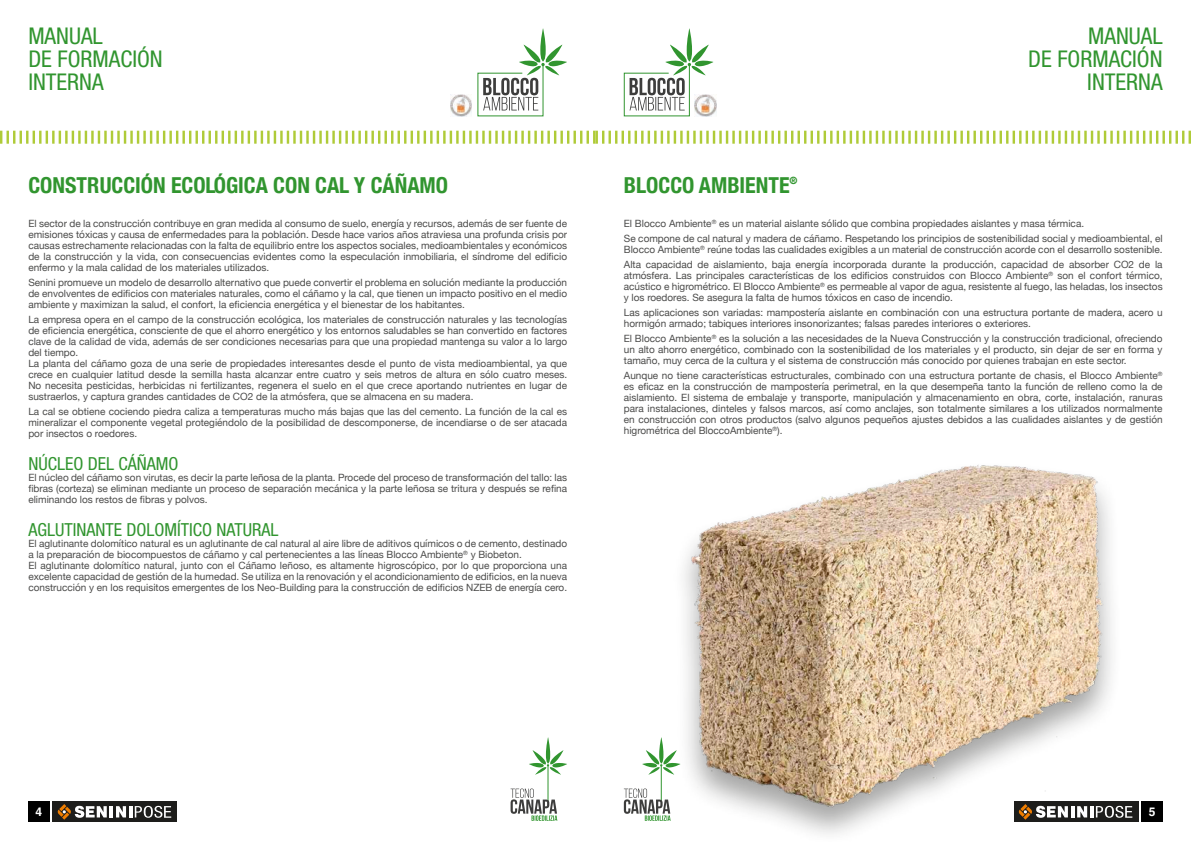
<style>
.page{position:relative;width:1191px;height:842px;background:#fff}
.page>*{position:absolute;margin:0;border:0;box-sizing:border-box;transform-origin:0 0}
.t1{font:condensed 23.1px/23.1px "Helvetica Neue LT Std";color:#31952f;text-align:right}
.t2{font:700 condensed 22px "Helvetica Neue";color:#31952f}
.t3{font:condensed 18px "Helvetica Neue LT Std";color:#31952f}
.t4{font:700 12px "Helvetica";color:#fff}
.t5{font:10px/11px "Helvetica Neue";color:#4b4b4a;text-align:justify}
</style>
<div class="page">
<img style="left:713px;top:97px;width:3px;height:17px">
<svg style="left:623px;top:28px;width:90px;height:89px"></svg>
<hr style="left:548px;top:765px;width:1px;height:37px;background:#31952f">
<svg style="left:529px;top:737px;width:38px;height:38px"></svg>
<svg style="left:510px;top:788px;width:47px;height:33px"></svg>
<img style="left:450px;top:95px;width:22px;height:21px">
<svg style="left:477px;top:28px;width:90px;height:89px"></svg>
<svg style="left:0;top:131px;width:1191px;height:13px"></svg>
<div style="left:28px;top:801px;width:22px;height:21px;background:#000"></div>
<div style="left:53px;top:801px;width:124px;height:21px;background:#1d1d1b"></div>
<svg style="left:58px;top:804px;width:113px;height:16px"></svg>
<img style="left:623px;top:464px;width:540px;height:370px">
<h1 class="t1" style="left:28px;top:24px;width:136px;text-align:left">MANUAL<br>DE FORMACIÓN<br>INTERNA</h1>
<h2 class="t2" style="left:28px;top:167px;width:421px">CONSTRUCCIÓN ECOLÓGICA CON CAL Y CÁÑAMO</h2>
<p class="t5" style="left:28px;top:218px;width:540px">El sector de la construcción contribuye en gran medida al consumo de suelo, energía y recursos, además de ser fuente de emisiones tóxicas y causa de enfermedades para la población. Desde hace varios años atraviesa una profunda crisis por causas estrechamente relacionadas con la falta de equilibrio entre los aspectos sociales, medioambientales y económicos de la construcción y la vida, con consecuencias evidentes como la especulación inmobiliaria, el síndrome del edificio enfermo y la mala calidad de los materiales utilizados.</p>
<p class="t5" style="left:28px;top:277px;width:540px">Senini promueve un modelo de desarrollo alternativo que puede convertir el problema en solución mediante la producción de envolventes de edificios con materiales naturales, como el cáñamo y la cal, que tienen un impacto positivo en el medio ambiente y maximizan la salud, el confort, la eficiencia energética y el bienestar de los habitantes.</p>
<p class="t5" style="left:28px;top:314px;width:540px;text-align:left">La empresa opera en el campo de la construcción ecológica, los materiales de construcción naturales y las tecnologías de eficiencia energética, consciente de que el ahorro energético y los entornos saludables se han convertido en factores clave de la calidad de vida, además de ser condiciones necesarias para que una propiedad mantenga su valor a lo largo del tiempo.<br>La planta del cáñamo goza de una serie de propiedades interesantes desde el punto de vista medioambiental, ya que crece en cualquier latitud desde la semilla hasta alcanzar entre cuatro y seis metros de altura en sólo cuatro meses.<br>No necesita pesticidas, herbicidas ni fertilizantes, regenera el suelo en el que crece aportando nutrientes en lugar de sustraerlos, y captura grandes cantidades de CO2 de la atmósfera, que se almacena en su madera.</p>
<p class="t5" style="left:28px;top:406px;width:540px">La cal se obtiene cociendo piedra caliza a temperaturas mucho más bajas que las del cemento. La función de la cal es mineralizar el componente vegetal protegiéndolo de la posibilidad de descomponerse, de incendiarse o de ser atacada por insectos o roedores.</p>
<h3 class="t3" style="left:28px;top:453px;width:152px">NÚCLEO DEL CÁÑAMO</h3>
<p class="t5" style="left:28px;top:472px;width:540px">El núcleo del cáñamo son virutas, es decir la parte leñosa de la planta. Procede del proceso de transformación del tallo: las fibras (corteza) se eliminan mediante un proceso de separación mecánica y la parte leñosa se tritura y después se refina eliminando los restos de fibras y polvos.</p>
<h3 class="t3" style="left:28px;top:519px;width:252px">AGLUTINANTE DOLOMÍTICO NATURAL</h3>
<p class="t5" style="left:28px;top:538px;width:540px;text-align:left">El aglutinante dolomítico natural es un aglutinante de cal natural al aire libre de aditivos químicos o de cemento, destinado a la preparación de biocompuestos de cáñamo y cal pertenecientes a las líneas Blocco Ambiente<sup>®</sup> y Biobeton.<br>El aglutinante dolomítico natural, junto con el Cáñamo leñoso, es altamente higroscópico, por lo que proporciona una excelente capacidad de gestión de la humedad. Se utiliza en la renovación y el acondicionamiento de edificios, en la nueva construcción y en los requisitos emergentes de los Neo-Building para la construcción de edificios NZEB de energía cero.</p>
<h1 class="t1" style="left:1028px;top:24px;width:136px">MANUAL<br>DE FORMACIÓN<br>INTERNA</h1>
<h2 class="t2" style="left:624px;top:167px;width:175px">BLOCCO AMBIENTE<sup>®</sup></h2>
<p class="t5" style="left:624px;top:216px;width:540px;line-height:15px">El Blocco Ambiente<sup>®</sup> es un material aislante sólido que combina propiedades aislantes y masa térmica.<br>Se compone de cal natural y madera de cáñamo. Respetando los principios de sostenibilidad social y medioambiental, el</p>
<p class="t5" style="left:624px;top:242px;width:540px;line-height:15px">Blocco Ambiente<sup>®</sup> reúne todas las cualidades exigibles a un material de construcción acorde con el desarrollo sostenible.<br>Alta capacidad de aislamiento, baja energía incorporada durante la producción, capacidad de absorber CO2 de la</p>
<p class="t5" style="left:624px;top:270px;width:540px">atmósfera. Las principales características de los edificios construidos con Blocco Ambiente<sup>®</sup> son el confort térmico, acústico e higrométrico. El Blocco Ambiente<sup>®</sup> es permeable al vapor de agua, resistente al fuego, las heladas, los insectos y los roedores. Se asegura la falta de humos tóxicos en caso de incendio.</p>
<p class="t5" style="left:624px;top:307px;width:540px">Las aplicaciones son variadas: mampostería aislante en combinación con una estructura portante de madera, acero u hormigón armado; tabiques interiores insonorizantes; falsas paredes interiores o exteriores.</p>
<p class="t5" style="left:624px;top:333px;width:540px">El Blocco Ambiente<sup>®</sup> es la solución a las necesidades de la Nueva Construcción y la construcción tradicional, ofreciendo un alto ahorro energético, combinado con la sostenibilidad de los materiales y el producto, sin dejar de ser en forma y tamaño, muy cerca de la cultura y el sistema de construcción más conocido por quienes trabajan en este sector.</p>
<p class="t5" style="left:624px;top:370px;width:540px">Aunque no tiene características estructurales, combinado con una estructura portante de chasis, el Blocco Ambiente<sup>® </sup>es eficaz en la construcción de mampostería perimetral, en la que desempeña tanto la función de relleno como la de aislamiento. El sistema de embalaje y transporte, manipulación y almacenamiento en obra, corte, instalación, ranuras para instalaciones, dinteles y falsos marcos, así como anclajes, son totalmente similares a los utilizados normalmente en construcción con otros productos (salvo algunos pequeños ajustes debidos a las cualidades aislantes y de gestión higrométrica del BloccoAmbiente<sup>®</sup>).</p>
<p class="t4" style="left:36px;top:805px;width:8px">4</p>
<p class="t4" style="left:1148px;top:805px;width:8px">5</p>
</div>
